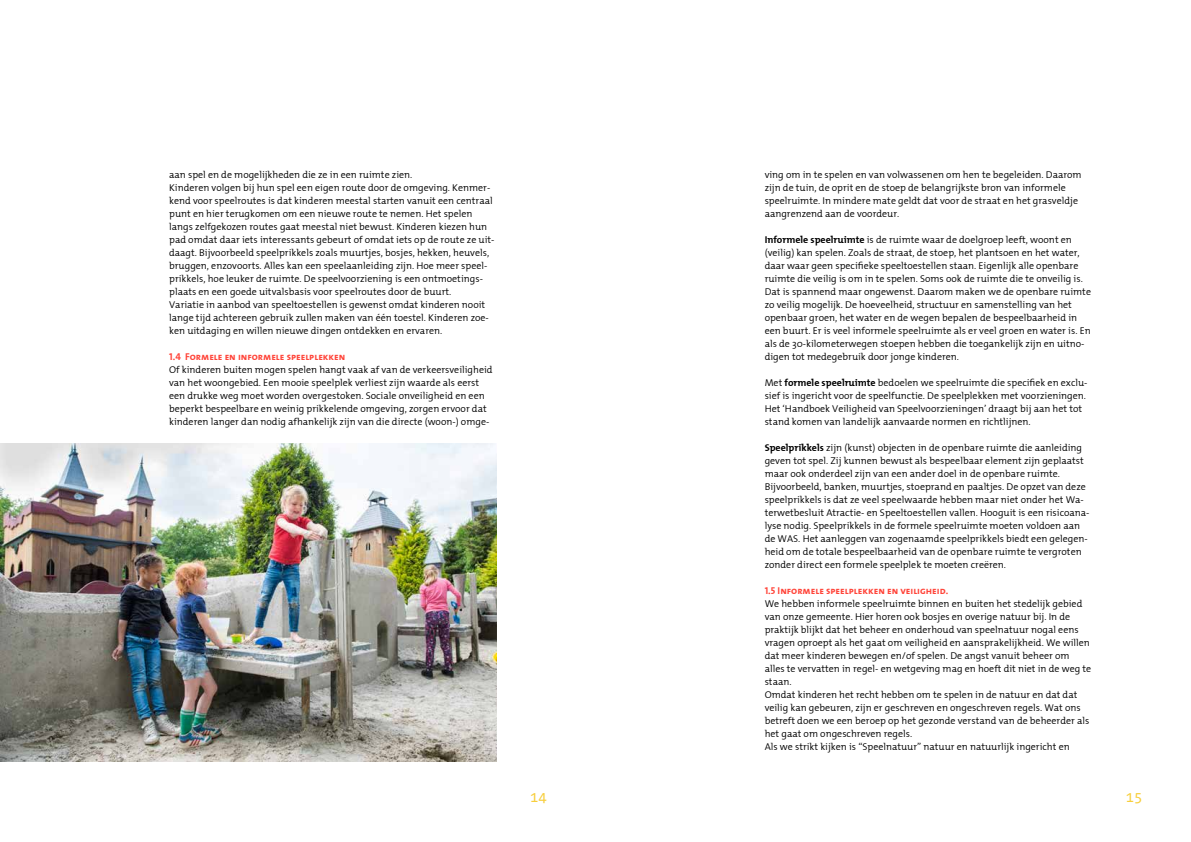
<style>
.page{position:relative;width:1191px;height:842px;background:#fff}
.page>*{position:absolute;margin:0;border:0;box-sizing:border-box;transform-origin:0 0}
.t1{font:15px "The Mix Office";color:#f7ce3c}
.t2{font:300 10px/13px "The Mix";color:#000}
.t3{font:10px "The Mix Bold Caps";color:#ff4338}
.s1{font-weight:700}
</style>
<div class="page">
<img style="left:0;top:444px;width:496px;height:317px">
<p class="t2" style="left:169px;top:167px;width:327px">aan spel en de mogelijkheden die ze in een ruimte zien.<br>Kinderen volgen bij hun spel een eigen route door de omgeving. Kenmer&shy;kend voor speelroutes is dat kinderen meestal starten vanuit een centraal punt en hier terugkomen om een nieuwe route te nemen. Het spelen langs zelfgekozen routes gaat meestal niet bewust. Kinderen kiezen hun pad omdat daar iets interessants gebeurt of omdat iets op de route ze uit&shy;daagt. Bijvoorbeeld speelprikkels zoals muurtjes, bosjes, hekken, heuvels, bruggen, enzovoorts. Alles kan een speelaanleiding zijn. Hoe meer speel&shy;prikkels, hoe leuker de ruimte. De speelvoorziening is een ontmoetings&shy;plaats en een goede uitvalsbasis voor speelroutes door de buurt.<br>Variatie in aanbod van speeltoestellen is gewenst omdat kinderen nooit lange tijd achtereen gebruik zullen maken van één toestel. Kinderen zoe&shy;ken uitdaging en willen nieuwe dingen ontdekken en ervaren.</p>
<p class="t3" style="left:169px;top:348px;width:178px">1.4 Formele en informele speelplekken</p>
<p class="t2" style="left:169px;top:362px;width:325px">Of kinderen buiten mogen spelen hangt vaak af van de verkeersveiligheid van het woongebied. Een mooie speelplek verliest zijn waarde als eerst een drukke weg moet worden overgestoken. Sociale onveiligheid en een beperkt bespeelbare en weinig prikkelende omgeving, zorgen ervoor dat kinderen langer dan nodig afhankelijk zijn van die directe (woon-) omge-</p>
<p class="t2" style="left:764px;top:167px;width:318px">ving om in te spelen en van volwassenen om hen te begeleiden. Daarom zijn de tuin, de oprit en de stoep de belangrijkste bron van informele speelruimte. In mindere mate geldt dat voor de straat en het grasveldje aangrenzend aan de voordeur.</p>
<p class="t2" style="left:764px;top:232px;width:328px"><span class="s1">Informele speelruimte</span> is de ruimte waar de doelgroep leeft, woont en (veilig) kan spelen. Zoals de straat, de stoep, het plantsoen en het water, daar waar geen specifieke speeltoestellen staan. Eigenlijk alle openbare ruimte die veilig is om in te spelen. Soms ook de ruimte die te onveilig is.<br>Dat is spannend maar ongewenst. Daarom maken we de openbare ruimte zo veilig mogelijk. De hoeveelheid, structuur en samenstelling van het openbaar groen, het water en de wegen bepalen de bespeelbaarheid in een buurt. Er is veel informele speelruimte als er veel groen en water is. En als de 30-kilometerwegen stoepen hebben die toegankelijk zijn en uitno&shy;digen tot medegebruik door jonge kinderen.</p>
<p class="t2" style="left:764px;top:375px;width:324px">Met <span class="s1">formele speelruimte</span> bedoelen we speelruimte die specifiek en exclu&shy;sief is ingericht voor de speelfunctie. De speelplekken met voorzieningen.<br>Het ‘Handboek Veiligheid van Speelvoorzieningen’ draagt bij aan het tot stand komen van landelijk aanvaarde normen en richtlijnen.</p>
<p class="t2" style="left:764px;top:440px;width:326px"><span class="s1">Speelprikkels</span> zijn (kunst) objecten in de openbare ruimte die aanleiding geven tot spel. Zij kunnen bewust als bespeelbaar element zijn geplaatst maar ook onderdeel zijn van een ander doel in de openbare ruimte.<br>Bijvoorbeeld, banken, muurtjes, stoeprand en paaltjes. De opzet van deze speelprikkels is dat ze veel speelwaarde hebben maar niet onder het Wa&shy;terwetbesluit Atractie- en Speeltoestellen vallen. Hooguit is een risicoana&shy;lyse nodig. Speelprikkels in de formele speelruimte moeten voldoen aan de WAS. Het aanleggen van zogenaamde speelprikkels biedt een gelegen&shy;heid om de totale bespeelbaarheid van de openbare ruimte te vergroten zonder direct een formele speelplek te moeten creëren.</p>
<p class="t3" style="left:764px;top:582px;width:185px">1.5 Informele speelplekken en veiligheid.</p>
<p class="t2" style="left:764px;top:596px;width:328px">We hebben informele speelruimte binnen en buiten het stedelijk gebied van onze gemeente. Hier horen ook bosjes en overige natuur bij. In de praktijk blijkt dat het beheer en onderhoud van speelnatuur nogal eens vragen oproept als het gaat om veiligheid en aansprakelijkheid. We willen dat meer kinderen bewegen en/of spelen. De angst vanuit beheer om alles te vervatten in regel- en wetgeving mag en hoeft dit niet in de weg te staan.<br>Omdat kinderen het recht hebben om te spelen in de natuur en dat dat veilig kan gebeuren, zijn er geschreven en ongeschreven regels. Wat ons betreft doen we een beroep op het gezonde verstand van de beheerder als het gaat om ongeschreven regels.<br>Als we strikt kijken is “Speelnatuur” natuur en natuurlijk ingericht en</p>
<h1 class="t1" style="left:530px;top:789px;width:18px">14</h1>
<h1 class="t1" style="left:1125px;top:789px;width:18px">15</h1>
</div>
